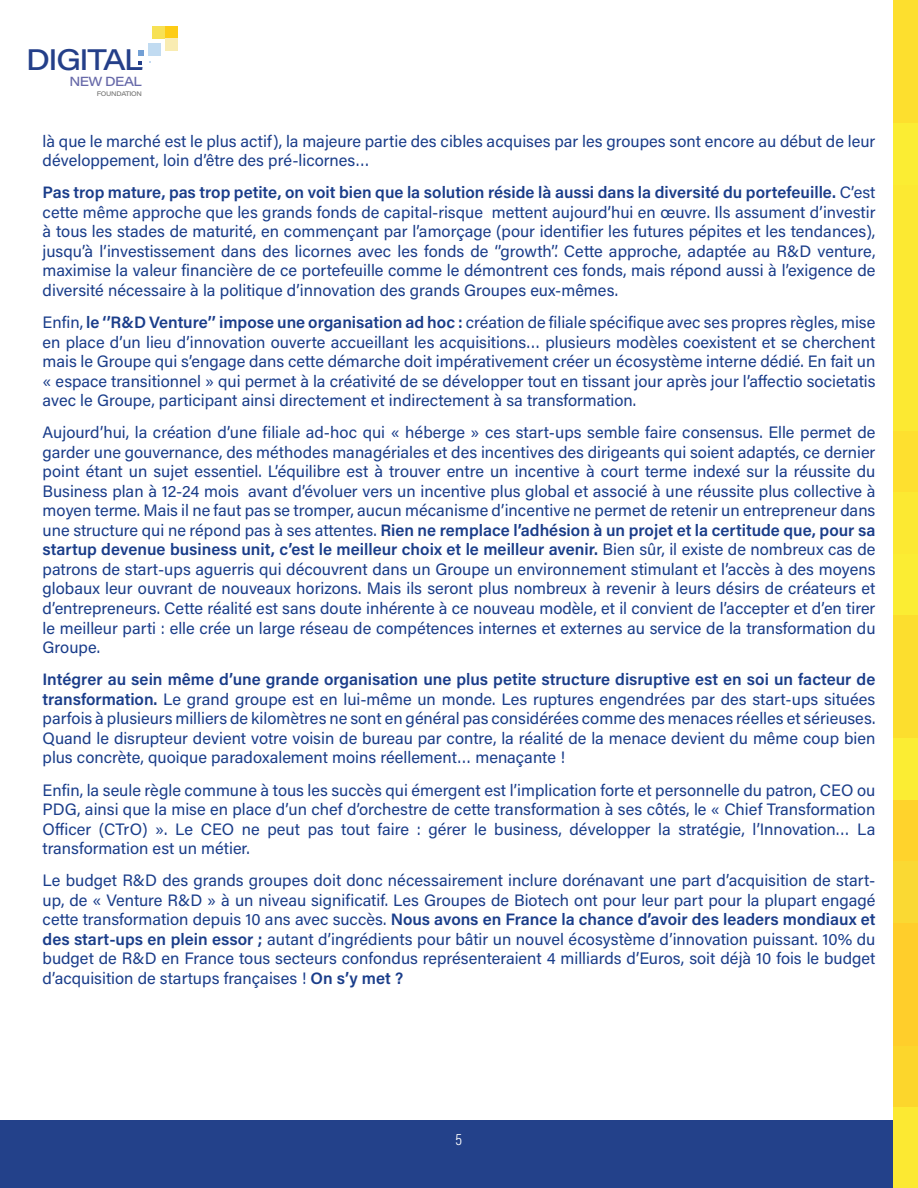
<style>
.page{position:relative;width:918px;height:1188px;background:#fff}
.page>*{position:absolute;margin:0;border:0;box-sizing:border-box;transform-origin:0 0}
.t1{font:500 29.25px "Acumin Pro Wide";letter-spacing:-.05em;color:#243f89}
.t2{font:16.5px/19.5px "Acumin Pro";color:#1a3d8a;text-align:justify}
.t3{font:300 16.5px "Acumin Pro Cond";color:#fff}
.t4{font:500 13.05px "Acumin Pro Wide";letter-spacing:-.045em;color:#6769a9}
.t5{font:500 6.45px "Acumin Pro Wide";letter-spacing:-.045em;color:#777776}
.s1{font-weight:600}
</style>
<div class="page">
<div style="left:861px;top:554px;width:57px;height:61px;background:#fbed33"></div>
<div style="left:861px;top:492px;width:57px;height:62px;background:#fce932"></div>
<div style="left:861px;top:431px;width:57px;height:61px;background:#fee02f"></div>
<div style="left:861px;top:369px;width:57px;height:62px;background:#fce932"></div>
<div style="left:861px;top:308px;width:57px;height:61px;background:#fce932"></div>
<div style="left:861px;top:246px;width:57px;height:62px;background:#fce932"></div>
<div style="left:861px;top:185px;width:57px;height:61px;background:#fce932"></div>
<div style="left:861px;top:123px;width:57px;height:62px;background:#fbed33"></div>
<div style="left:861px;top:62px;width:57px;height:61px;background:#fddf2e"></div>
<div style="left:861px;top:0;width:57px;height:62px;background:#fddf2e"></div>
<div style="left:861px;top:615px;width:57px;height:62px;background:#fcde2e"></div>
<div style="left:861px;top:677px;width:57px;height:61px;background:#fcde2e"></div>
<div style="left:861px;top:738px;width:57px;height:62px;background:#fbed33"></div>
<div style="left:861px;top:800px;width:57px;height:61px;background:#ffd32c"></div>
<div style="left:861px;top:861px;width:57px;height:62px;background:#fad933"></div>
<div style="left:861px;top:923px;width:57px;height:61px;background:#ffce2b"></div>
<div style="left:861px;top:984px;width:57px;height:62px;background:#ffce2b"></div>
<div style="left:861px;top:1046px;width:57px;height:61px;background:#fcd62c"></div>
<div style="left:861px;top:1107px;width:57px;height:62px;background:#fce932"></div>
<div style="left:861px;top:1169px;width:57px;height:19px;background:#fce932"></div>
<div style="left:0;top:0;width:893px;height:1124px;background:#fff"></div>
<div style="left:0;top:1120px;width:892px;height:68px;background:#23418a"></div>
<svg style="left:138px;top:50px;width:6px;height:15px"></svg>
<div style="left:148px;top:43px;width:13px;height:12px;background:#c1dbf1"></div>
<div style="left:152px;top:26px;width:13px;height:12px;background:#f7e155"></div>
<div style="left:165px;top:26px;width:12px;height:12px;background:#fdcc15"></div>
<div style="left:165px;top:38px;width:12px;height:13px;background:#f9ecb2"></div>
<h1 class="t1" style="left:26px;top:39px;width:119px">DIGITAL</h1>
<p class="t4" style="left:69px;top:72px;width:74px">NEW DEAL</p>
<p class="t5" style="left:97px;top:89px;width:47px">FOUNDATION</p>
<p class="t2" style="left:43px;top:130px;width:834px">là que le marché est le plus actif), la majeure partie des cibles acquises par les groupes sont encore au début de leur développement, loin d’être des pré-licornes…</p>
<p class="t2" style="left:43px;top:182px;width:834px"><span class="s1">Pas trop mature, pas trop petite, on voit bien que la solution réside là aussi dans la diversité du portefeuille.</span> C’est cette même approche que les grands fonds de capital-risque mettent aujourd’hui en œuvre. Ils assument d’investir à tous les stades de maturité, en commençant par l’amorçage (pour identifier les futures pépites et les tendances), jusqu’à l’investissement dans des licornes avec les fonds de ‘’growth’’. Cette approche, adaptée au R&amp;D venture, maximise la valeur financière de ce portefeuille comme le démontrent ces fonds, mais répond aussi à l’exigence de diversité nécessaire à la politique d’innovation des grands Groupes eux-mêmes.</p>
<p class="t2" style="left:43px;top:312px;width:834px">Enfin, <span class="s1">le ‘’R&amp;D Venture’’ impose une organisation ad hoc :</span> création de filiale spécifique avec ses propres règles, mise en place d’un lieu d’innovation ouverte accueillant les acquisitions… plusieurs modèles coexistent et se cherchent mais le Groupe qui s’engage dans cette démarche doit impérativement créer un écosystème interne dédié. En fait un « espace transitionnel » qui permet à la créativité de se développer tout en tissant jour après jour l’affectio societatis avec le Groupe, participant ainsi directement et indirectement à sa transformation.</p>
<p class="t2" style="left:43px;top:422px;width:834px">Aujourd’hui, la création d’une filiale ad-hoc qui « héberge » ces start-ups semble faire consensus. Elle permet de garder une gouvernance, des méthodes managériales et des incentives des dirigeants qui soient adaptés, ce dernier point étant un sujet essentiel. L’équilibre est à trouver entre un incentive à court terme indexé sur la réussite du Business plan à 12-24 mois avant d’évoluer vers un incentive plus global et associé à une réussite plus collective à moyen terme. Mais il ne faut pas se tromper, aucun mécanisme d’incentive ne permet de retenir un entrepreneur dans une structure qui ne répond pas à ses attentes. <span class="s1">Rien ne remplace l’adhésion à un projet et la certitude que, pour sa startup devenue business unit, c’est le meilleur choix et le meilleur avenir.</span> Bien sûr, il existe de nombreux cas de patrons de start-ups aguerris qui découvrent dans un Groupe un environnement stimulant et l’accès à des moyens globaux leur ouvrant de nouveaux horizons. Mais ils seront plus nombreux à revenir à leurs désirs de créateurs et d’entrepreneurs. Cette réalité est sans doute inhérente à ce nouveau modèle, et il convient de l’accepter et d’en tirer le meilleur parti : elle crée un large réseau de compétences internes et externes au service de la transformation du Groupe.</p>
<p class="t2" style="left:43px;top:669px;width:834px"><span class="s1">Intégrer au sein même d’une grande organisation une plus petite structure disruptive est en soi un facteur de transformation.</span> Le grand groupe est en lui-même un monde. Les ruptures engendrées par des start-ups situées parfois à plusieurs milliers de kilomètres ne sont en général pas considérées comme des menaces réelles et sérieuses.<br>Quand le disrupteur devient votre voisin de bureau par contre, la réalité de la menace devient du même coup bien plus concrète, quoique paradoxalement moins réellement… menaçante !</p>
<p class="t2" style="left:43px;top:779px;width:834px">Enfin, la seule règle commune à tous les succès qui émergent est l’implication forte et personnelle du patron, CEO ou PDG, ainsi que la mise en place d’un chef d’orchestre de cette transformation à ses côtés, le « Chief Transformation Officer (CTrO) ». Le CEO ne peut pas tout faire : gérer le business, développer la stratégie, l’Innovation… La transformation est un métier.</p>
<p class="t2" style="left:43px;top:870px;width:834px">Le budget R&amp;D des grands groupes doit donc nécessairement inclure dorénavant une part d’acquisition de start&shy;up, de « Venture R&amp;D » à un niveau significatif. Les Groupes de Biotech ont pour leur part pour la plupart engagé cette transformation depuis 10 ans avec succès. <span class="s1">Nous avons en France la chance d’avoir des leaders mondiaux et des start-ups en plein essor ;</span> autant d’ingrédients pour bâtir un nouvel écosystème d’innovation puissant. 10% du budget de R&amp;D en France tous secteurs confondus représenteraient 4 milliards d’Euros, soit déjà 10 fois le budget d’acquisition de startups françaises ! <span class="s1">On s’y met ?</span></p>
<p class="t3" style="left:456px;top:1128px;width:8px">5</p>
</div>
